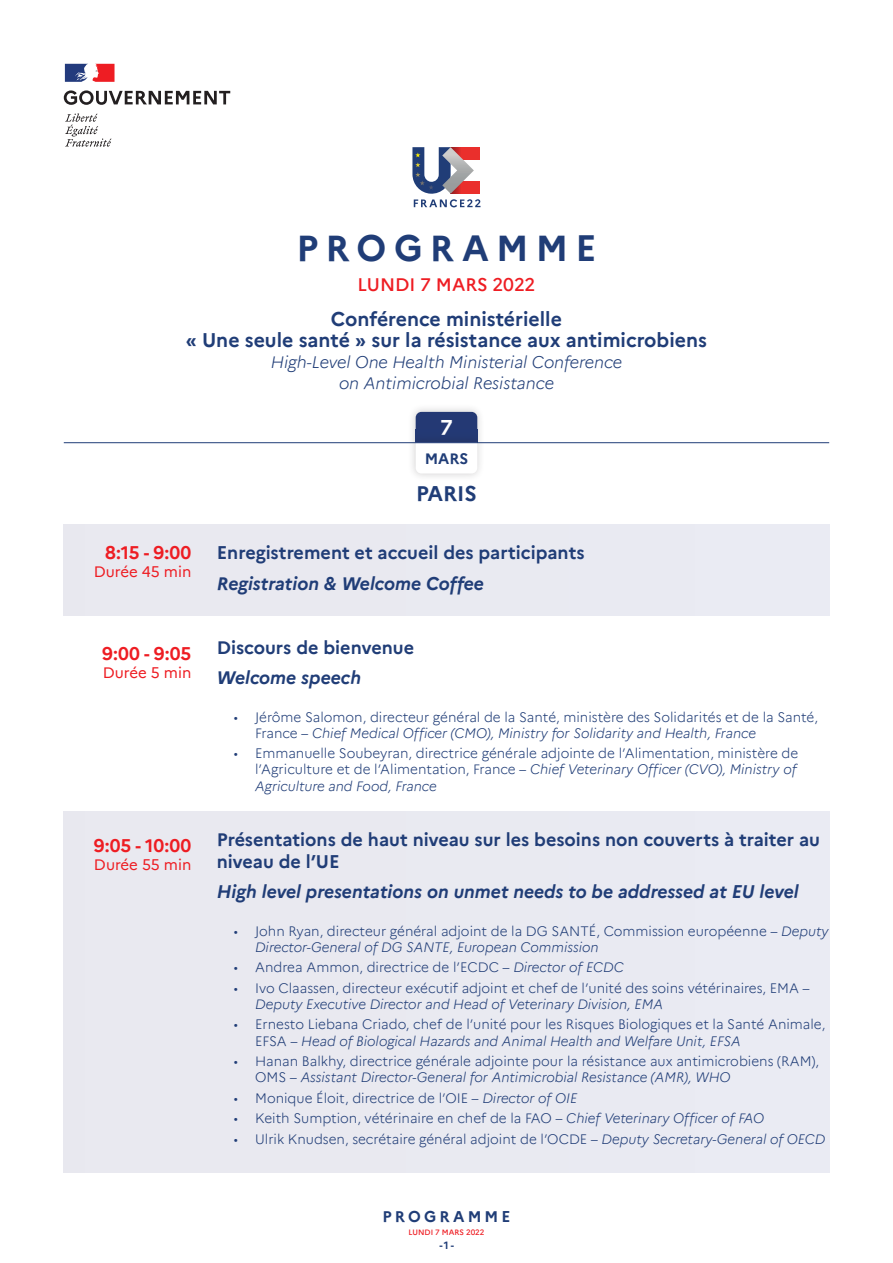
<style>
.page{position:relative;width:893px;height:1263px;background:#fff}
.page>*{position:absolute;margin:0;border:0;box-sizing:border-box;transform-origin:0 0}
.t1{font:700 36px "Marianne";letter-spacing:.2em;color:#203d77}
.t2{font:700 21px "Marianne";color:#203d77}
.t3{font:700 21px "Marianne";color:#fff}
.t4{font:700 19.5px "Marianne";color:#203d77}
.BLOC_COULEUR{font:700 18px/21.6px "Marianne";color:#203d77}
.BLOC_COULEUR-2{font:italic 700 18px "Marianne";color:#203d77}
.t5{font:700 18px "Marianne";color:#ee1d23}
.t6{font:500 18px "Marianne";color:#ee1d23}
.t7{font:italic 300 16.5px/21px "Marianne";color:#203d77;text-align:center}
.t8{font:700 15.3px "Marianne";letter-spacing:.2em;color:#203d77}
.t9{font:15px "Marianne";color:#ee1d23}
.t10{font:700 15px "Marianne";color:#203d77}
.t11{font:300 13.5px/16.2px "Marianne";color:#203d77}
.t12{font:700 10.5px "Marianne";color:#203d77}
.t13{font:500 7.65px "Marianne";color:#ee1d23}
.s1{font-style:italic}
</style>
<div class="page">
<svg style="left:412px;top:147px;width:68px;height:60px"></svg>
<div style="left:407px;top:404px;width:79px;height:78px;background:#231f20;opacity:.21"></div>
<svg style="left:416px;top:412px;width:61px;height:61px"></svg>
<hr style="left:416px;top:443px;width:61px;height:1px;background:#8485aa">
<hr style="left:64px;top:442px;width:765px;height:1px;background:#203d77">
<div style="left:64px;top:525px;width:765px;height:56px;background:#e9eaf1"></div>
<div style="left:64px;top:564px;width:765px;height:51px;background:#e9eaf1"></div>
<div style="left:64px;top:812px;width:765px;height:77px;background:#e9eaf1"></div>
<div style="left:64px;top:872px;width:765px;height:52px;background:#e9eaf1"></div>
<div style="left:64px;top:894px;width:765px;height:87px;background:#e9eaf1"></div>
<div style="left:64px;top:951px;width:765px;height:87px;background:#e9eaf1"></div>
<div style="left:64px;top:1024px;width:765px;height:87px;background:#e9eaf1"></div>
<div style="left:64px;top:1102px;width:765px;height:70px;background:#e9eaf1"></div>
<svg style="left:64px;top:90px;width:166px;height:15px"></svg>
<svg style="left:65px;top:113px;width:47px;height:34px"></svg>
<svg style="left:65px;top:64px;width:50px;height:18px"></svg>
<p class="t1" style="left:296px;top:220px;width:302px">PROGRAMME</p>
<p class="t6" style="left:358px;top:271px;width:179px">LUNDI 7 MARS 2022</p>
<p class="t4" style="left:331px;top:304px;width:233px">Conférence ministérielle</p>
<p class="t4" style="left:186px;top:325px;width:523px">« Une seule santé » sur la résistance aux antimicrobiens</p>
<p class="t7" style="left:271px;top:350px;width:353px">High-Level One Health Ministerial Conference on Antimicrobial Resistance</p>
<p class="t3" style="left:440px;top:411px;width:14px">7</p>
<p class="t10" style="left:425px;top:447px;width:45px">MARS</p>
<p class="t5" style="left:105px;top:539px;width:88px">8:15 - 9:00</p>
<p class="t9" style="left:94px;top:560px;width:99px">Durée 45 min</p>
<p class="t5" style="left:102px;top:639px;width:91px">9:00 - 9:05</p>
<p class="t9" style="left:103px;top:661px;width:90px">Durée 5 min</p>
<p class="t5" style="left:94px;top:832px;width:99px">9:05 - 10:00</p>
<p class="t9" style="left:94px;top:853px;width:99px">Durée 55 min</p>
<p class="t2" style="left:416px;top:477px;width:62px">PARIS</p>
<p class="BLOC_COULEUR" style="left:217px;top:541px;width:369px">Enregistrement et accueil des participants</p>
<p class="BLOC_COULEUR-2" style="left:217px;top:569px;width:269px">Registration &amp; Welcome Coffee</p>
<p class="BLOC_COULEUR" style="left:217px;top:635px;width:199px">Discours de bienvenue</p>
<p class="BLOC_COULEUR-2" style="left:217px;top:664px;width:146px">Welcome speech</p>
<p class="t11" style="left:255px;top:708px;width:564px;text-indent:-21px">• Jérôme Salomon, directeur général de la Santé, ministère des Solidarités et de la Santé,<br>France – <span class="s1">Chief Medical Officer (CMO), Ministry for Solidarity and Health, France</span></p>
<p class="t11" style="left:255px;top:744px;width:545px;text-indent:-21px">• Emmanuelle Soubeyran, directrice générale adjointe de l’Alimentation, ministère de l’Agriculture et de l’Alimentation, France – <span class="s1">Chief Veterinary Officer (CVO), Ministry of<br>Agriculture and Food, France</span></p>
<p class="BLOC_COULEUR" style="left:217px;top:828px;width:605px">Présentations de haut niveau sur les besoins non couverts à traiter au niveau de l’UE</p>
<p class="BLOC_COULEUR-2" style="left:217px;top:878px;width:583px">High level presentations on unmet needs to be addressed at EU level</p>
<p class="t11" style="left:255px;top:922px;width:575px;text-indent:-21px">• John Ryan, directeur général adjoint de la DG SANTÉ, Commission européenne – <span class="s1">Deputy<br>Director-General of DG SANTE, European Commission</span></p>
<p class="t11" style="left:234px;top:958px;width:391px">• Andrea Ammon, directrice de l’ECDC – <span class="s1">Director of ECDC</span></p>
<p class="t11" style="left:255px;top:979px;width:556px;text-indent:-21px">• Ivo Claassen, directeur exécutif adjoint et chef de l’unité des soins vétérinaires, EMA –<br><span class="s1">Deputy Executive Director and Head of Veterinary Division, EMA</span></p>
<p class="t11" style="left:255px;top:1015px;width:572px;text-indent:-21px">• Ernesto Liebana Criado, chef de l’unité pour les Risques Biologiques et la Santé Animale,<br>EFSA – <span class="s1">Head of Biological Hazards and Animal Health and Welfare Unit, EFSA</span></p>
<p class="t11" style="left:255px;top:1052px;width:566px;text-indent:-21px">• Hanan Balkhy, directrice générale adjointe pour la résistance aux antimicrobiens (RAM),<br>OMS – <span class="s1">Assistant Director-General for Antimicrobial Resistance (AMR), WHO</span></p>
<p class="t11" style="left:234px;top:1089px;width:345px">• Monique Éloit, directrice de l’OIE – <span class="s1">Director of OIE</span></p>
<p class="t11" style="left:234px;top:1109px;width:532px">• Keith Sumption, vétérinaire en chef de la FAO – <span class="s1">Chief Veterinary Officer of FAO</span></p>
<p class="t11" style="left:234px;top:1130px;width:593px">• Ulrik Knudsen, secrétaire général adjoint de l’OCDE – <span class="s1">Deputy Secretary-General of OECD</span></p>
<p class="t8" style="left:383px;top:1205px;width:129px">PROGRAMME</p>
<p class="t13" style="left:409px;top:1226px;width:77px">LUNDI 7 MARS 2022</p>
<p class="t12" style="left:439px;top:1237px;width:16px">-1-</p>
</div>
